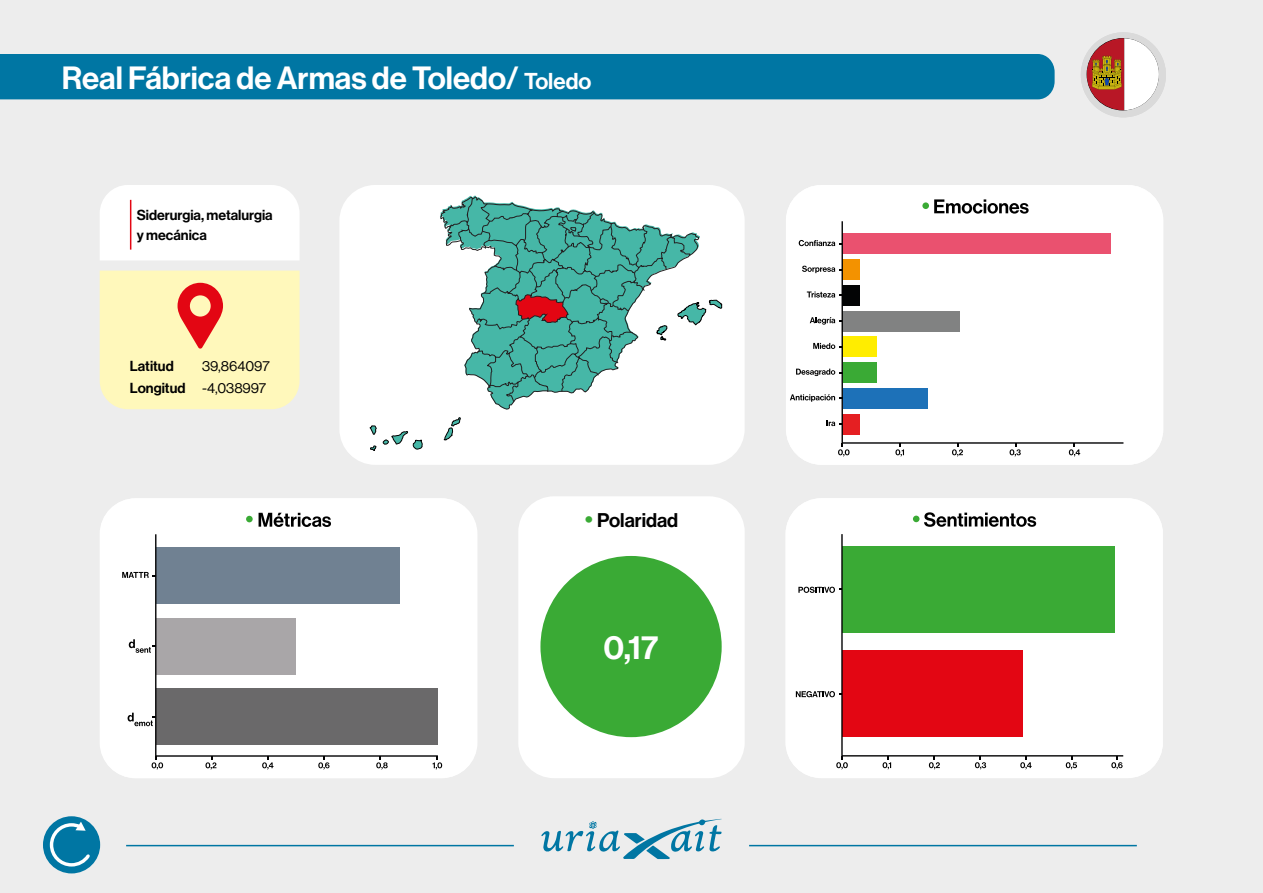
<style>
.page{position:relative;width:1263px;height:893px;background:#ededed}
.page>*{position:absolute;margin:0;border:0;box-sizing:border-box;transform-origin:0 0}
.t1{font:38.4px "N Haas Grotesk DS Pro 65 Md";color:#fff}
.t2{font:33px "N Haas Grotesk DS Pro 65 Md";color:#fff}
.t3{font:31.5px "N Haas Grotesk DS Pro 65 Md";color:#fff}
.t4{font:19.5px "N Haas Grotesk DS Pro 65 Md";color:#000}
.t5{font:14.25px/19.5px "N Haas Grotesk DS Pro 65 Md";color:#000}
.t6{font:14.25px/22.2px "N Haas Grotesk DS Pro 55 Rg";color:#000;text-align:right}
.s1{font-size:22.5px}
.s2{font-family:"N Haas Grotesk DS Pro 65 Md"}
.s3{font-size:23.55px;color:#3aaa35}
</style>
<div class="page">
<svg style="left:541px;top:819px;width:181px;height:40px"></svg>
<hr style="left:126px;top:845px;width:388px;height:1px;background:#0076a3">
<hr style="left:749px;top:845px;width:388px;height:1px;background:#0076a3">
<div style="left:0;top:54px;width:1054px;height:45px;background:#0076a3"></div>
<div style="left:518px;top:496px;width:227px;height:282px;background:#fff;border-radius:36px"></div>
<div style="left:339px;top:185px;width:406px;height:280px;background:#fff;border-radius:36px"></div>
<div style="left:100px;top:185px;width:199px;height:75px;background:#fff"></div>
<svg style="left:100px;top:271px;width:200px;height:138px"></svg>
<div style="left:43px;top:816px;width:57px;height:57px;background:#0076a3;border-radius:50%"></div>
<svg style="left:48px;top:821px;width:45px;height:47px"></svg>
<div style="left:1081px;top:32px;width:85px;height:85px;background:#dadada;border-radius:50%"></div>
<svg style="left:1087px;top:38px;width:72px;height:72px"></svg>
<hr style="left:130px;top:200px;width:1px;height:50px;background:#e30613">
<svg style="left:440px;top:197px;width:74px;height:212px"></svg>
<svg style="left:449px;top:198px;width:273px;height:204px"></svg>
<svg style="left:443px;top:417px;width:18px;height:23px"></svg>
<svg style="left:370px;top:425px;width:7px;height:10px"></svg>
<svg style="left:383px;top:431px;width:40px;height:18px"></svg>
<svg style="left:370px;top:446px;width:6px;height:5px"></svg>
<div style="left:786px;top:185px;width:377px;height:280px;background:#fff;border-radius:36px"></div>
<div style="left:922px;top:202px;width:7px;height:7px;background:#3aaa35;border-radius:50%"></div>
<svg style="left:934px;top:199px;width:95px;height:15px"></svg>
<svg style="left:799px;top:240px;width:42px;height:6px"></svg>
<svg style="left:802px;top:266px;width:39px;height:7px"></svg>
<svg style="left:807px;top:291px;width:34px;height:7px"></svg>
<svg style="left:810px;top:317px;width:31px;height:8px"></svg>
<svg style="left:813px;top:343px;width:28px;height:6px"></svg>
<svg style="left:796px;top:369px;width:45px;height:7px"></svg>
<svg style="left:790px;top:394px;width:51px;height:8px"></svg>
<svg style="left:827px;top:420px;width:14px;height:6px"></svg>
<svg style="left:838px;top:444px;width:11px;height:13px"></svg>
<svg style="left:1069px;top:444px;width:11px;height:13px"></svg>
<svg style="left:1009px;top:444px;width:12px;height:13px"></svg>
<svg style="left:952px;top:444px;width:11px;height:13px"></svg>
<svg style="left:895px;top:444px;width:9px;height:13px"></svg>
<svg style="left:841px;top:221px;width:282px;height:223px"></svg>
<div style="left:786px;top:498px;width:377px;height:280px;background:#fff;border-radius:36px"></div>
<svg style="left:798px;top:587px;width:43px;height:6px"></svg>
<svg style="left:796px;top:691px;width:45px;height:6px"></svg>
<svg style="left:836px;top:756px;width:12px;height:13px"></svg>
<svg style="left:882px;top:756px;width:9px;height:13px"></svg>
<svg style="left:929px;top:756px;width:11px;height:13px"></svg>
<svg style="left:975px;top:756px;width:11px;height:13px"></svg>
<svg style="left:1020px;top:756px;width:12px;height:13px"></svg>
<svg style="left:1066px;top:756px;width:11px;height:13px"></svg>
<svg style="left:1111px;top:756px;width:11px;height:13px"></svg>
<svg style="left:913px;top:512px;width:123px;height:15px"></svg>
<svg style="left:841px;top:534px;width:282px;height:222px"></svg>
<div style="left:100px;top:498px;width:377px;height:280px;background:#fff;border-radius:36px"></div>
<svg style="left:155px;top:534px;width:283px;height:223px"></svg>
<svg style="left:122px;top:572px;width:34px;height:6px"></svg>
<svg style="left:129px;top:639px;width:27px;height:14px"></svg>
<svg style="left:128px;top:713px;width:28px;height:13px"></svg>
<svg style="left:152px;top:756px;width:11px;height:14px"></svg>
<svg style="left:205px;top:756px;width:11px;height:14px"></svg>
<svg style="left:262px;top:756px;width:11px;height:14px"></svg>
<svg style="left:318px;top:756px;width:11px;height:14px"></svg>
<svg style="left:432px;top:756px;width:10px;height:14px"></svg>
<svg style="left:376px;top:756px;width:12px;height:14px"></svg>
<div style="left:246px;top:516px;width:7px;height:6px;background:#3aaa35;border-radius:50%"></div>
<svg style="left:259px;top:513px;width:72px;height:14px"></svg>
<div style="left:540px;top:556px;width:182px;height:181px;background:#3aaa35;border-radius:50%"></div>
<h3 class="t3" style="left:62px;top:60px;width:531px">Real Fábrica de Armas de Toledo/ <span class="s1">Toledo</span></h3>
<p class="t5" style="left:137px;top:206px;width:138px">Siderurgia, metalurgia y mecánica</p>
<p class="t5" style="left:130px;top:356px;width:45px">Latitud</p>
<p class="t6" style="left:130px;top:355px;width:141px">39,864097<br><span class="s2">Longitud</span> -4,038997</p>
<h3 class="t4" style="left:585px;top:508px;width:95px"><span class="s3">•</span> Polaridad</h3>
<h1 class="t1" style="left:634px;top:624px;width:24px">6</h1>
<h2 class="t2" style="left:604px;top:629px;width:56px">0,17</h2>
</div>
